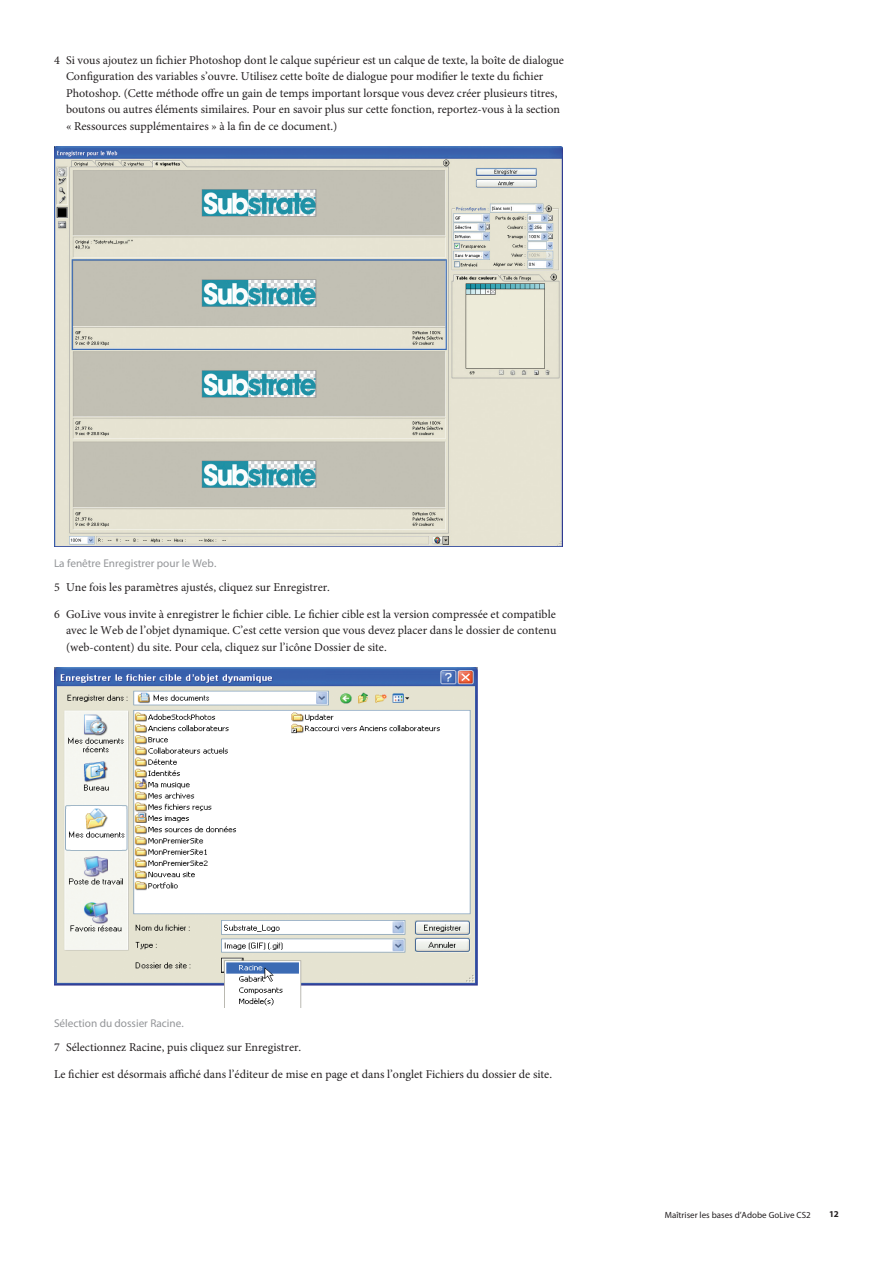
<style>
.page{position:relative;width:893px;height:1263px;background:#fff}
.page>*{position:absolute;margin:0;border:0;box-sizing:border-box;transform-origin:0 0}
.Text__Bulleted_List{font:12px/16.5px "Minion Pro";color:#231f20}
.Text{font:12px "Minion Pro";color:#231f20}
.t1{font:11.25px "Myriad Pro";color:#939598}
.t2{font:9px "Myriad Pro";color:#231f20}
.t3{font:700 9px "Myriad Pro";color:#231f20}
</style>
<div class="page">
<img style="left:54px;top:147px;width:508px;height:400px">
<img style="left:54px;top:667px;width:424px;height:340px">
<p class="Text__Bulleted_List" style="left:66px;top:52px;width:499px;text-indent:-12px">4 Si vous ajoutez un fichier Photoshop dont le calque supérieur est un calque de texte, la boîte de dialogue Configuration des variables s’ouvre. Utilisez cette boîte de dialogue pour modifier le texte du fichier Photoshop. (Cette méthode offre un gain de temps important lorsque vous devez créer plusieurs titres, boutons ou autres éléments similaires. Pour en savoir plus sur cette fonction, reportez-vous à la section « Ressources supplémentaires » à la fin de ce document.)</p>
<p class="t1" style="left:54px;top:556px;width:164px">La fenêtre Enregistrer pour le Web.</p>
<p class="Text__Bulleted_List" style="left:54px;top:579px;width:278px">5 Une fois les paramètres ajustés, cliquez sur Enregistrer.</p>
<p class="Text__Bulleted_List" style="left:66px;top:606px;width:492px;text-align:justify;text-indent:-12px">6 GoLive vous invite à enregistrer le fichier cible. Le fichier cible est la version compressée et compatible avec le Web de l’objet dynamique. C’est cette version que vous devez placer dans le dossier de contenu (web-content) du site. Pour cela, cliquez sur l’icône Dossier de site.</p>
<p class="t1" style="left:54px;top:1016px;width:131px">Sélection du dossier Racine.</p>
<p class="Text__Bulleted_List" style="left:54px;top:1039px;width:249px">7 Sélectionnez Racine, puis cliquez sur Enregistrer.</p>
<p class="Text" style="left:54px;top:1066px;width:500px">Le fichier est désormais affiché dans l’éditeur de mise en page et dans l’onglet Fichiers du dossier de site.</p>
<p class="t2" style="left:665px;top:1210px;width:147px">Maîtriser les bases d’Adobe GoLive CS2</p>
<p class="t3" style="left:829px;top:1208px;width:11px">12</p>
</div>
